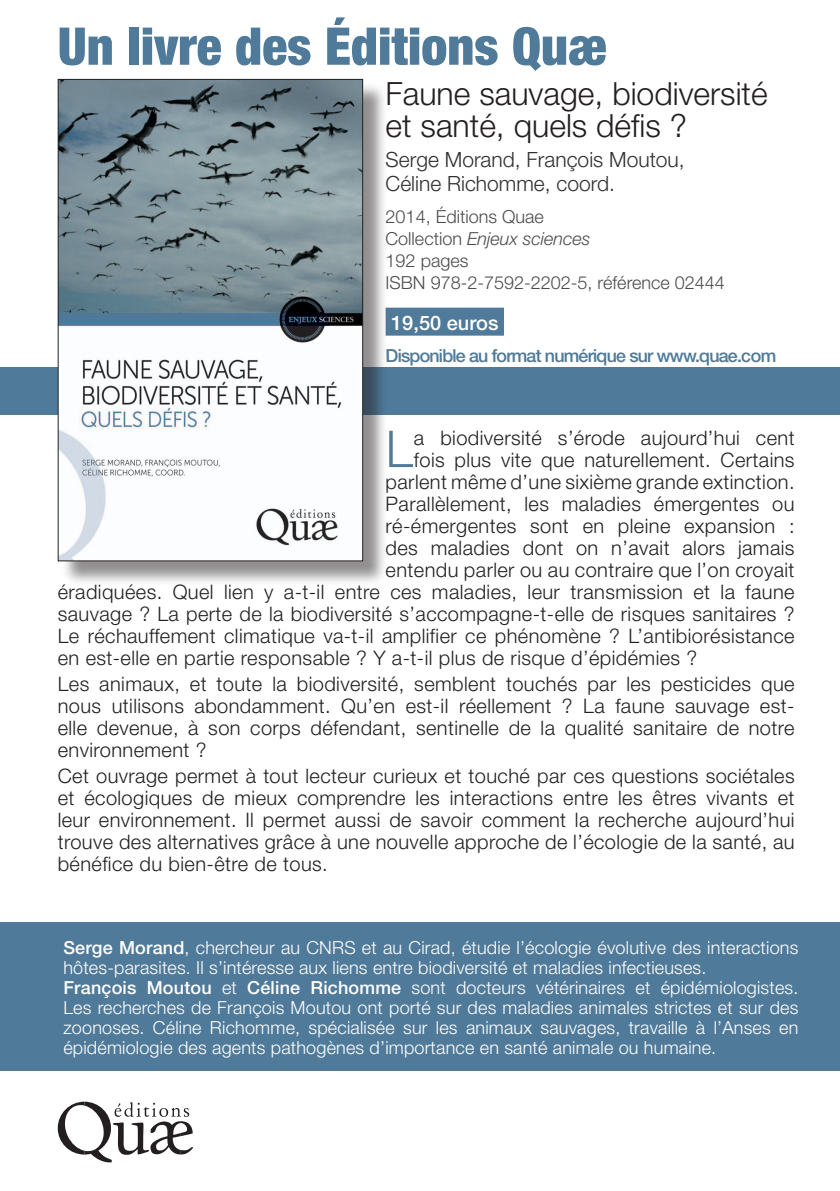
<style>
.page{position:relative;width:840px;height:1191px;background:#fff}
.page>*{position:absolute;margin:0;border:0;box-sizing:border-box;transform-origin:0 0}
.t1{font:900 condensed 52px "Helvetica Neue";color:#4f7a9a}
.t2{font:300 50.8px "Helvetica Neue";color:#4f7a9a}
.t3{font:300 32px/32px "Helvetica Neue";color:#231f20}
.t4{font:300 21px/24px "Helvetica Neue";color:#312f30}
.t5{font:300 20px/22px "Helvetica Neue";letter-spacing:.02em;color:#231f20;text-align:justify}
.t6{font:500 20px "Helvetica Neue";color:#fff}
.t7{font:300 18px/20px "Helvetica Neue";letter-spacing:.01em;color:#fff}
.t8{font:300 18px/22px "Helvetica Neue";color:#4b4c4d}
.t9{font:500 18px "Helvetica Neue";color:#4f7a9a}
.s1{font-style:italic}
.s2{font-weight:500}
</style>
<div class="page">
<div style="left:0;top:367px;width:839px;height:48px;background:#4f7a9a"></div>
<svg style="left:58px;top:1101px;width:135px;height:61px"></svg>
<div style="left:0;top:922px;width:839px;height:149px;background:#4f7a9a"></div>
<div style="left:385px;top:308px;width:118px;height:28px;background:#4f7a9a"></div>
<div style="left:61px;top:82px;width:327px;height:504px;background:#231f20;opacity:.5"></div>
<img style="left:60px;top:81px;width:301px;height:478px">
<div style="left:58px;top:79px;width:305px;height:482px;border:1px solid #231f20"></div>
<h1 class="t1" style="left:58px;top:14px;width:550px">Un livre des Éditions Quæ</h1>
<h3 class="t3" style="left:385px;top:76px;width:383px">Faune sauvage, biodiversité et santé, quels défis ?</h3>
<p class="t4" style="left:385px;top:147px;width:300px">Serge Morand, François Moutou,<br>Céline Richomme, coord.</p>
<p class="t8" style="left:385px;top:205px;width:340px">2014, Éditions Quae<br>Collection <span class="s1">Enjeux sciences<br></span>192 pages<br>ISBN 978-2-7592-2202-5, référence 02444</p>
<p class="t6" style="left:391px;top:310px;width:109px">19,50 euros</p>
<p class="t9" style="left:385px;top:344px;width:392px">Disponible au format numérique sur www.quae.com</p>
<h2 class="t2" style="left:385px;top:418px;width:29px">L</h2>
<p class="t5" style="left:413px;top:426px;width:382px">a biodiversité s’érode aujourd’hui cent</p>
<p class="t5" style="left:413px;top:448px;width:382px">fois plus vite que naturellement. Certains</p>
<p class="t5" style="left:385px;top:470px;width:410px">parlent même d’une sixième grande extinction.</p>
<p class="t5" style="left:385px;top:492px;width:410px">Parallèlement, les maladies émergentes ou</p>
<p class="t5" style="left:385px;top:514px;width:410px">ré-émergentes sont en pleine expansion :</p>
<p class="t5" style="left:385px;top:536px;width:410px">des maladies dont on n’avait alors jamais</p>
<p class="t5" style="left:385px;top:558px;width:410px">entendu parler ou au contraire que l’on croyait</p>
<p class="t5" style="left:58px;top:580px;width:738px">éradiquées. Quel lien y a-t-il entre ces maladies, leur transmission et la faune</p>
<p class="t5" style="left:58px;top:602px;width:737px">sauvage ? La perte de la biodiversité s’accompagne-t-elle de risques sanitaires ?</p>
<p class="t5" style="left:58px;top:624px;width:738px">Le réchauffement climatique va-t-il amplifier ce phénomène ? L’antibiorésistance</p>
<p class="t5" style="left:58px;top:646px;width:640px">en est-elle en partie responsable ? Y a-t-il plus de risque d’épidémies ?</p>
<p class="t5" style="left:58px;top:672px;width:738px">Les animaux, et toute la biodiversité, semblent touchés par les pesticides que nous utilisons abondamment. Qu’en est-il réellement ? La faune sauvage est&shy;elle devenue, à son corps défendant, sentinelle de la qualité sanitaire de notre environnement ?</p>
<p class="t5" style="left:58px;top:764px;width:738px">Cet ouvrage permet à tout lecteur curieux et touché par ces questions sociétales et écologiques de mieux comprendre les interactions entre les êtres vivants et leur environnement. Il permet aussi de savoir comment la recherche aujourd’hui trouve des alternatives grâce à une nouvelle approche de l’écologie de la santé, au bénéfice du bien-être de tous.</p>
<p class="t7" style="left:63px;top:937px;width:736px"><span class="s2">Serge Morand</span>, chercheur au CNRS et au Cirad, étudie l’écologie évolutive des interactions hôtes-parasites. Il s’intéresse aux liens entre biodiversité et maladies infectieuses.<br><span class="s2">François Moutou</span> et <span class="s2">Céline Richomme</span> sont docteurs vétérinaires et épidémiologistes.<br>Les recherches de François Moutou ont porté sur des maladies animales strictes et sur des zoonoses. Céline Richomme, spécialisée sur les animaux sauvages, travaille à l’Anses en épidémiologie des agents pathogènes d’importance en santé animale ou humaine.</p>
</div>
